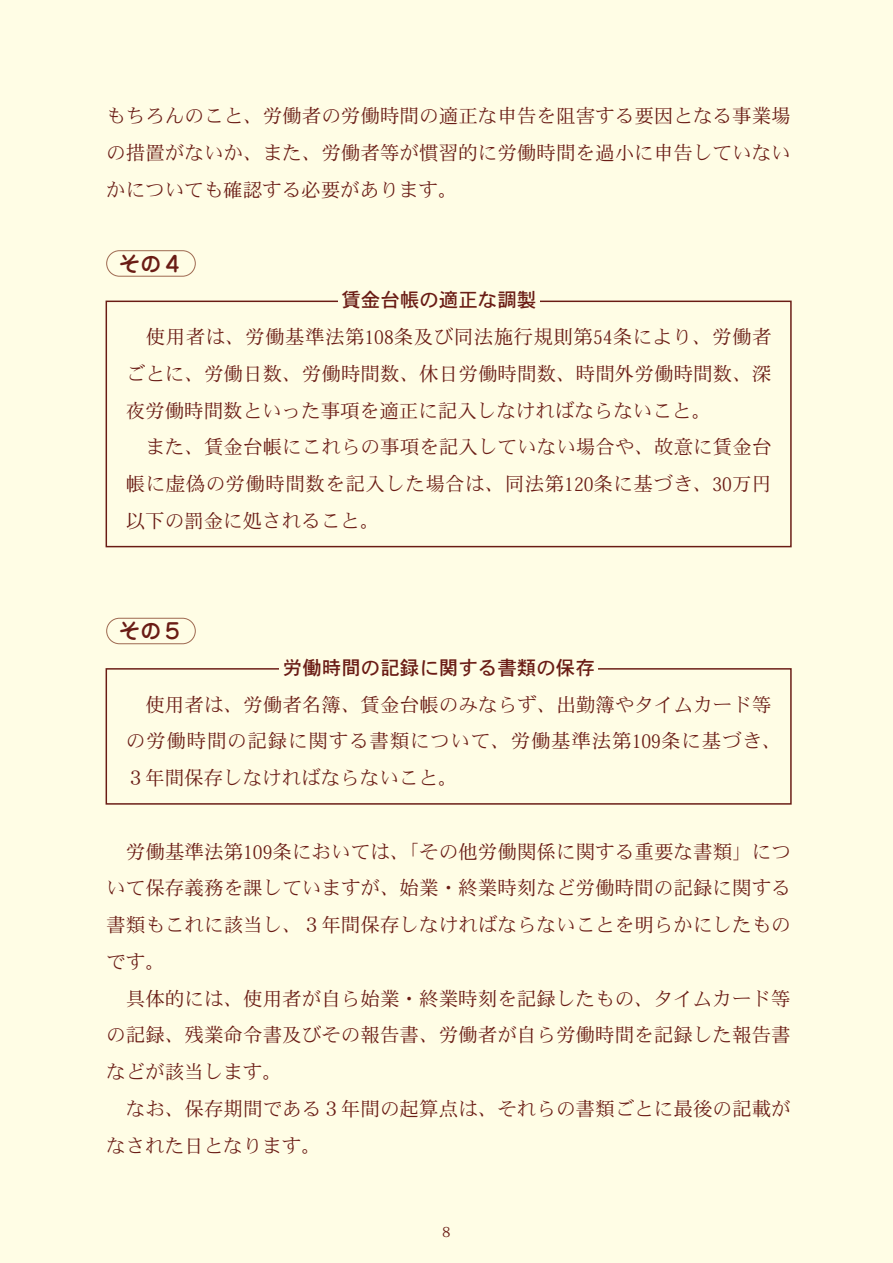
<style>
.page{position:relative;width:893px;height:1263px;background:#fffde5}
.page>*{position:absolute;margin:0;border:0;box-sizing:border-box;transform-origin:0 0}
.t1{font:500 21.3px "Jun 34 Pro";color:#6a1c15}
.t2{font:19.5px/36.8px "Heisei Min Std W3";letter-spacing:.005em;color:#6a1c15}
.t3{font:19.5px "Heisei Kaku Go Std W5";color:#6a1c15}
.t4{font:13.8px "Koz Min Pr 6 N";color:#6a1c15}
</style>
<div class="page">
<div style="left:106px;top:668px;width:686px;height:137px;border:1px solid #6a1c15"></div>
<div style="left:280px;top:655px;width:318px;height:25px;background:#fffde5"></div>
<div style="left:106px;top:250px;width:90px;height:27px;border:1px solid #9e6951;border-radius:13px"></div>
<div style="left:106px;top:618px;width:90px;height:26px;border:1px solid #9e6951;border-radius:13px"></div>
<p class="t2" style="left:106px;top:98px;width:686px;text-align:justify">もちろんのこと、労働者の労働時間の適正な申告を阻害する要因となる事業場の措置がないか、また、労働者等が慣習的に労働時間を過小に申告していないかについても確認する必要があります。</p>
<p class="t1" style="left:119px;top:247px;width:66px">その４</p>
<p class="t3" style="left:341px;top:288px;width:196px">賃金台帳の適正な調製</p>
<p class="t2" style="left:126px;top:318px;width:647px">　使用者は、労働基準法第108条及び同法施行規則第54条により、労働者ごとに、労働日数、労働時間数、休日労働時間数、時間外労働時間数、深夜労働時間数といった事項を適正に記入しなければならないこと。<br>　また、賃金台帳にこれらの事項を記入していない場合や、故意に賃金台帳に虚偽の労働時間数を記入した場合は、同法第120条に基づき、30万円以下の罰金に処されること。</p>
<p class="t1" style="left:119px;top:614px;width:66px">その５</p>
<p class="t3" style="left:283px;top:656px;width:313px">労働時間の記録に関する書類の保存</p>
<p class="t2" style="left:126px;top:686px;width:657px">　使用者は、労働者名簿、賃金台帳のみならず、出勤簿やタイムカード等の労働時間の記録に関する書類について、労働基準法第109条に基づき、<br>３年間保存しなければならないこと。</p>
<p class="t2" style="left:106px;top:833px;width:686px">　労働基準法第109条においては、「その他労働関係に関する重要な書類」について保存義務を課していますが、始業・終業時刻など労働時間の記録に関する書類もこれに該当し、３年間保存しなければならないことを明らかにしたものです。<br>　具体的には、使用者が自ら始業・終業時刻を記録したもの、タイムカード等の記録、残業命令書及びその報告書、労働者が自ら労働時間を記録した報告書などが該当します。<br>　なお、保存期間である３年間の起算点は、それらの書類ごとに最後の記載がなされた日となります。</p>
<p class="t4" style="left:442px;top:1224px;width:10px">8</p>
</div>
